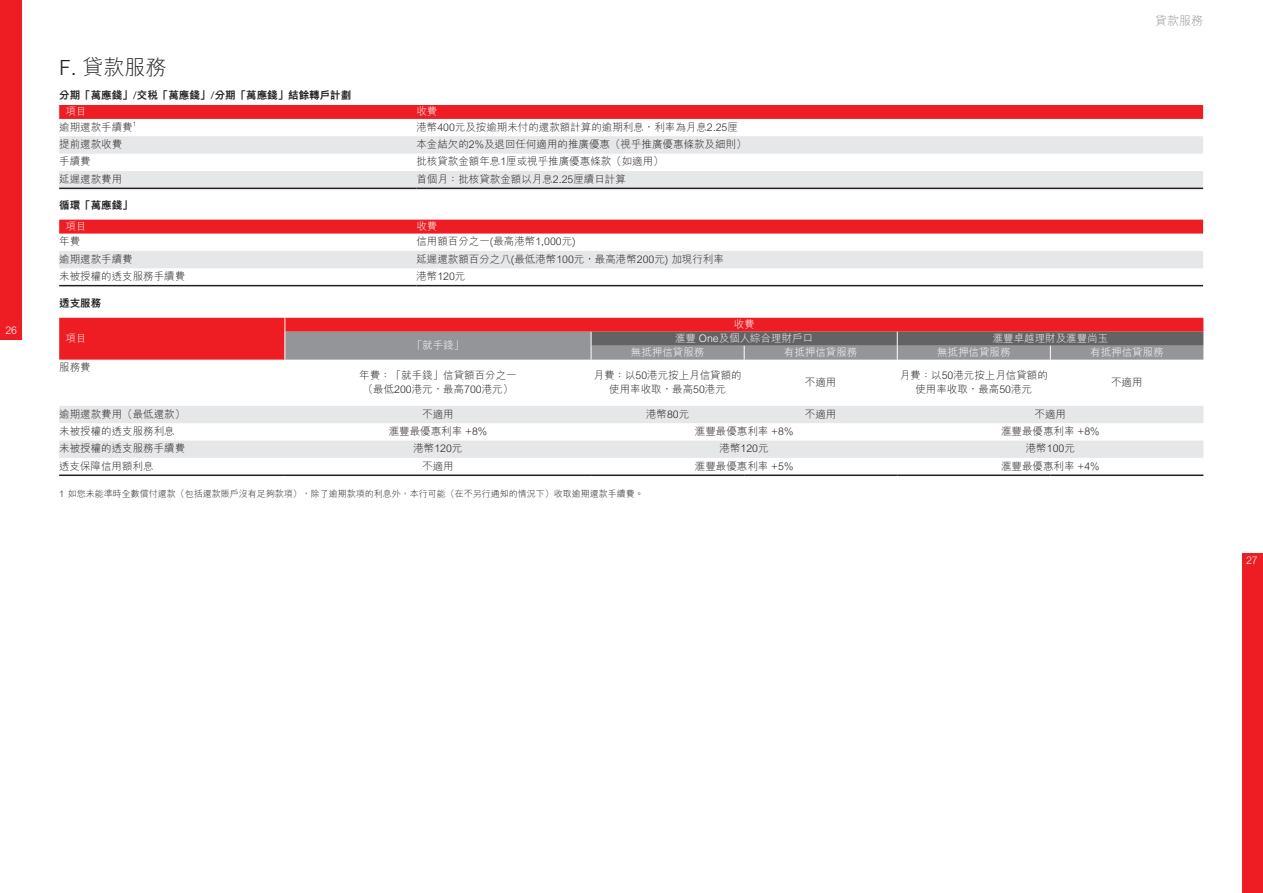
<style>
.page{position:relative;width:1263px;height:893px;background:#fff}
.page>*{position:absolute;margin:0;border:0;box-sizing:border-box;transform-origin:0 0}
.t1{font:300 21px "M Hei H Kfor HSBC";color:#231f20}
.t2{font:300 12px "M Hei H Kfor HSBC";color:#939598}
.t3{font:300 10.5px/13.5px "M Hei H Kfor HSBC";color:#231f20;text-align:center}
.t4{font:300 10.5px "M Hei H Kfor HSBC";color:#fff}
.t5{font:800 10.5px "M Hei H Kfor HSBC";color:#231f20}
.t6{font:300 9px "M Hei H Kfor HSBC";color:#231f20}
.t7{font:300 6.15px "M Hei H Kfor HSBC";color:#231f20}
</style>
<div class="page">
<div style="left:1242px;top:553px;width:21px;height:340px;background:#ee1d23"></div>
<div style="left:0;top:0;width:21px;height:340px;background:#ee1d23"></div>
<svg style="left:59px;top:105px;width:1144px;height:14px;background:#ee1e24"></svg>
<svg style="left:59px;top:136px;width:1144px;height:52px;fill:#e6e7e9"></svg>
<hr style="left:59px;top:188px;width:357px;height:1px;background:#231f20">
<hr style="left:416px;top:188px;width:787px;height:1px;background:#231f20">
<svg style="left:59px;top:220px;width:1144px;height:14px;background:#ee2329"></svg>
<div style="left:59px;top:251px;width:1144px;height:17px;background:#e6e7e9"></div>
<hr style="left:59px;top:285px;width:357px;height:1px;background:#231f20">
<hr style="left:416px;top:285px;width:787px;height:1px;background:#231f20">
<div style="left:59px;top:318px;width:226px;height:42px;background:#ee1d23"></div>
<svg style="left:59px;top:406px;width:1144px;height:52px;fill:#e6e7e9"></svg>
<svg style="left:285px;top:318px;width:918px;height:42px;background:#a9676b"></svg>
<hr style="left:59px;top:474px;width:226px;height:2px;background:#231f20">
<hr style="left:285px;top:474px;width:306px;height:2px;background:#231f20">
<hr style="left:591px;top:474px;width:153px;height:2px;background:#231f20">
<hr style="left:744px;top:474px;width:153px;height:2px;background:#231f20">
<hr style="left:897px;top:474px;width:153px;height:2px;background:#231f20">
<hr style="left:1050px;top:474px;width:153px;height:2px;background:#231f20">
<p class="t4" style="left:5px;top:325px;width:13px">26</p>
<p class="t2" style="left:1155px;top:14px;width:49px">貸款服務</p>
<h1 class="t1" style="left:59px;top:57px;width:109px">F. 貸款服務</h1>
<p class="t5" style="left:59px;top:89px;width:294px">分期「萬應錢」/交稅「萬應錢」/分期「萬應錢」結餘轉戶計劃</p>
<p class="t4" style="left:66px;top:106px;width:22px">項目</p>
<p class="t4" style="left:416px;top:106px;width:22px">收費</p>
<p class="t3" style="left:59px;top:120px;width:75px">逾期還款手續費</p>
<p class="t7" style="left:133px;top:120px;width:5px">1</p>
<p class="t3" style="left:416px;top:120px;width:323px">港幣400元及按逾期未付的還款額計算的逾期利息，利率為月息2.25厘</p>
<p class="t3" style="left:59px;top:137px;width:64px">提前還款收費</p>
<p class="t3" style="left:416px;top:137px;width:332px">本金結欠的2%及退回任何適用的推廣優惠（視乎推廣優惠條款及細則）</p>
<p class="t3" style="left:59px;top:155px;width:33px">手續費</p>
<p class="t3" style="left:416px;top:155px;width:249px">批核貸款金額年息1厘或視乎推廣優惠條款（如適用）</p>
<p class="t3" style="left:59px;top:172px;width:64px">延遲還款費用</p>
<p class="t3" style="left:416px;top:172px;width:211px">首個月：批核貸款金額以月息2.25厘續日計算</p>
<p class="t5" style="left:59px;top:200px;width:75px">循環「萬應錢」</p>
<p class="t4" style="left:66px;top:220px;width:22px">項目</p>
<p class="t4" style="left:416px;top:220px;width:22px">收費</p>
<p class="t3" style="left:59px;top:235px;width:22px">年費</p>
<p class="t3" style="left:416px;top:235px;width:161px">信用額百分之一(最高港幣1,000元)</p>
<p class="t3" style="left:59px;top:252px;width:75px">逾期還款手續費</p>
<p class="t3" style="left:416px;top:252px;width:309px">延遲還款額百分之八(最低港幣100元，最高港幣200元) 加現行利率</p>
<p class="t3" style="left:59px;top:269px;width:127px">未被授權的透支服務手續費</p>
<p class="t3" style="left:416px;top:269px;width:51px">港幣120元</p>
<p class="t5" style="left:59px;top:298px;width:43px">透支服務</p>
<p class="t4" style="left:66px;top:333px;width:22px">項目</p>
<p class="t4" style="left:734px;top:319px;width:22px">收費</p>
<p class="t4" style="left:675px;top:333px;width:140px">滙豐 One及個人綜合理財戶口</p>
<p class="t4" style="left:993px;top:333px;width:117px">滙豐卓越理財及滙豐尚玉</p>
<p class="t4" style="left:631px;top:346px;width:75px">無抵押信貸服務</p>
<p class="t4" style="left:784px;top:346px;width:75px">有抵押信貸服務</p>
<p class="t4" style="left:937px;top:346px;width:75px">無抵押信貸服務</p>
<p class="t4" style="left:1090px;top:346px;width:75px">有抵押信貸服務</p>
<p class="t4" style="left:412px;top:340px;width:54px">「就手錢」</p>
<p class="t3" style="left:59px;top:361px;width:33px">服務費</p>
<p class="t3" style="left:359px;top:368px;width:159px">年費：「就手錢」信貸額百分之一（最低200港元，最高700港元）</p>
<p class="t3" style="left:593px;top:368px;width:150px">月費：以50港元按上月信貸額的使用率收取，最高50港元</p>
<p class="t3" style="left:805px;top:375px;width:33px">不適用</p>
<p class="t3" style="left:900px;top:368px;width:150px">月費：以50港元按上月信貸額的使用率收取，最高50港元</p>
<p class="t3" style="left:1111px;top:375px;width:33px">不適用</p>
<p class="t3" style="left:59px;top:407px;width:127px">逾期還款費用（最低還款）</p>
<p class="t3" style="left:422px;top:407px;width:33px">不適用</p>
<p class="t3" style="left:646px;top:407px;width:45px">港幣80元</p>
<p class="t3" style="left:805px;top:407px;width:33px">不適用</p>
<p class="t3" style="left:1034px;top:407px;width:33px">不適用</p>
<p class="t3" style="left:59px;top:424px;width:117px">未被授權的透支服務利息</p>
<p class="t3" style="left:389px;top:424px;width:100px">滙豐最優惠利率 +8%</p>
<p class="t3" style="left:695px;top:424px;width:100px">滙豐最優惠利率 +8%</p>
<p class="t3" style="left:1001px;top:424px;width:100px">滙豐最優惠利率 +8%</p>
<p class="t3" style="left:59px;top:442px;width:127px">未被授權的透支服務手續費</p>
<p class="t3" style="left:413px;top:442px;width:51px">港幣120元</p>
<p class="t3" style="left:720px;top:442px;width:51px">港幣120元</p>
<p class="t3" style="left:1026px;top:442px;width:51px">港幣100元</p>
<p class="t3" style="left:59px;top:459px;width:96px">透支保障信用額利息</p>
<p class="t3" style="left:422px;top:459px;width:33px">不適用</p>
<p class="t3" style="left:695px;top:459px;width:100px">滙豐最優惠利率 +5%</p>
<p class="t3" style="left:1001px;top:459px;width:100px">滙豐最優惠利率 +4%</p>
<p class="t6" style="left:59px;top:489px;width:586px">1 如您未能準時全數償付還款（包括還款賬戶沒有足夠款項），除了逾期款項的利息外，本行可能（在不另行通知的情況下）收取逾期還款手續費。</p>
<p class="t4" style="left:1246px;top:555px;width:13px">27</p>
</div>
